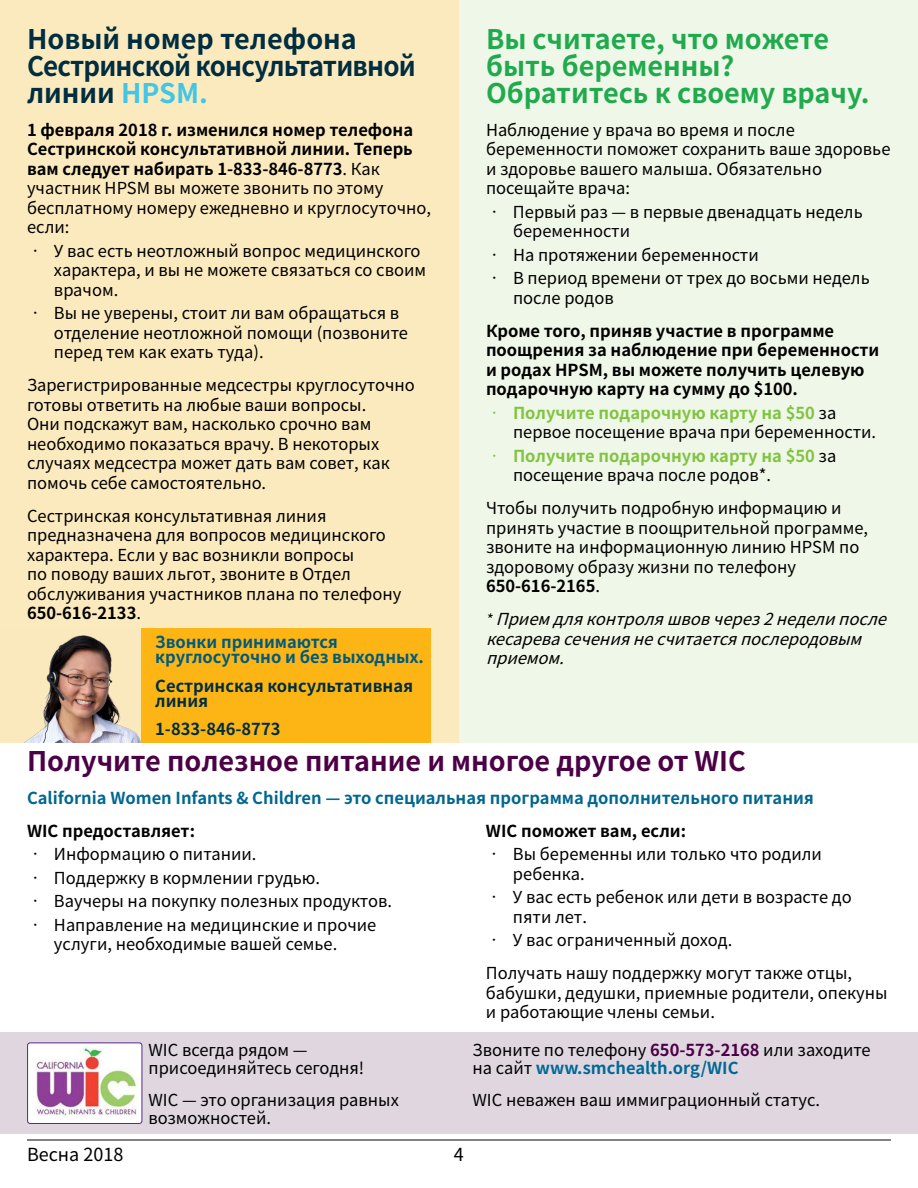
<style>
.page{position:relative;width:918px;height:1188px;background:#fff}
.page>*{position:absolute;margin:0;border:0;box-sizing:border-box;transform-origin:0 0}
.t1{font:700 27px/27px "Source Han Sans TW";color:#20aa4d}
.t2{font:700 27px/27px "Source Han Sans TW";letter-spacing:-.03em;color:#002d3f}
.t3{font:700 27px "Source Han Sans TW";color:#4c0045}
.t4{font:18px "Source Han Sans TW";color:#000}
.t5{font:16.5px/19.5px "Source Han Sans TW";color:#000}
.t6{font:700 16.5px/19.5px "Source Han Sans TW";color:#000}
.t7{font:italic 16.5px/19.5px "Source Han Sans TW";color:#000}
.t8{font:700 16.5px "Source Han Sans TW";color:#00678f}
.t9{font:700 16.5px/19.5px "Source Han Sans TW";color:#82c341}
.t10{font:700 16.5px/15px "Source Han Sans TW";color:#002d3f}
.t11{font:700 16.5px/15px "Source Han Sans TW";color:#005a7c}
.t12{font:700 16.5px "Source Han Sans TW";color:#016994}
.s1{color:#43c5e4}
.s2{font-weight:400}
.s3{font-weight:700}
.s4{color:#82c341}
.s5{font-weight:700;color:#82c341}
.s6{font-weight:400;color:#000}
.s7{font-family:"Source Sans Pro"}
.s8{font-weight:700;color:#4c0045}
</style>
<div class="page">
<hr style="left:27px;top:1139px;width:864px;height:2px;background:#58595b">
<div style="left:0;top:0;width:459px;height:742px;background:#fceabf"></div>
<div style="left:459px;top:0;width:459px;height:742px;background:#eff7e8"></div>
<div style="left:0;top:1033px;width:918px;height:101px;background:#dfd6e0"></div>
<svg style="left:514px;top:223px;width:115px;height:18px"></svg>
<img style="left:29px;top:1043px;width:113px;height:81px">
<div style="left:27px;top:1043px;width:115px;height:81px;border:1px solid #5a2c8a;border-radius:3px"></div>
<img style="left:25px;top:635px;width:116px;height:107px">
<div style="left:141px;top:628px;width:290px;height:114px;background:#fcb515"></div>
<h1 class="t2" style="left:27px;top:26px;width:390px">Новый номер телефона<br>Сестринской консультативной линии <span class="s1">HPSM.</span></h1>
<p class="t6" style="left:27px;top:120px;width:405px">1 февраля 2018 г. изменился номер телефона Сестринской консультативной линии. Теперь вам следует набирать 1-833-846-8773<span class="s2">. Как участник HPSM вы можете звонить по этому бесплатному номеру ежедневно и круглосуточно, если:</span></p>
<p class="t5" style="left:54px;top:241px;width:374px;text-indent:-27px">• У вас есть неотложный вопрос медицинского характера, и вы не можете связаться со своим врачом.</p>
<p class="t5" style="left:54px;top:304px;width:356px;text-indent:-27px">• Вы не уверены, стоит ли вам обращаться в отделение неотложной помощи (позвоните перед тем как ехать туда).</p>
<p class="t5" style="left:27px;top:376px;width:389px">Зарегистрированные медсестры круглосуточно готовы ответить на любые ваши вопросы.<br>Они подскажут вам, насколько срочно вам необходимо показаться врачу. В некоторых случаях медсестра может дать вам совет, как помочь себе самостоятельно.</p>
<p class="t5" style="left:27px;top:506px;width:376px">Сестринская консультативная линия предназначена для вопросов медицинского характера. Если у вас возникли вопросы<br>по поводу ваших льгот, звоните в Отдел обслуживания участников плана по телефону <span class="s3">650-616-2133</span>.</p>
<p class="t11" style="left:155px;top:635px;width:270px">Звонки принимаются круглосуточно и без выходных.</p>
<p class="t10" style="left:155px;top:679px;width:259px">Сестринская консультативная линия</p>
<p class="t10" style="left:155px;top:722px;width:127px">1-833-846-8773</p>
<h1 class="t1" style="left:486px;top:26px;width:385px">Вы считаете, что можете быть беременны?<br>Обратитесь к своему врачу.</h1>
<p class="t5" style="left:486px;top:120px;width:406px">Наблюдение у врача во время и после беременности поможет сохранить ваше здоровье и здоровье вашего малыша. Обязательно посещайте врача:</p>
<p class="t5" style="left:513px;top:202px;width:351px;text-indent:-27px">• Первый раз — в первые двенадцать недель беременности</p>
<p class="t5" style="left:486px;top:245px;width:274px">• На протяжении беременности</p>
<p class="t5" style="left:513px;top:269px;width:358px;text-indent:-27px">• В период времени от трех до восьми недель после родов</p>
<p class="t6" style="left:486px;top:321px;width:395px">Кроме того, приняв участие в программе поощрения за наблюдение при беременности и родах HPSM, вы можете получить целевую подарочную карту на сумму до $100.</p>
<p class="t5" style="left:513px;top:403px;width:365px;text-indent:-27px"><span class="s4">•</span> <span class="s5">Получите подарочную карту на $50</span> за первое посещение врача при беременности.</p>
<p class="t9" style="left:513px;top:446px;width:325px;text-indent:-27px"><span class="s2">•</span> Получите подарочную карту на $50 <span class="s6">за посещение врача после родов*.</span></p>
<p class="t5" style="left:486px;top:499px;width:384px">Чтобы получить подробную информацию и принять участие в поощрительной программе, звоните на информационную линию HPSM по здоровому образу жизни по телефону <span class="s3">650-616-2165</span>.</p>
<p class="t7" style="left:486px;top:610px;width:414px"><span class="s7">*</span> Приемдляконтроляшвовчерез2 неделипосле кесаревасечениянесчитаетсяпослеродовым приемом.</p>
<h1 class="t3" style="left:27px;top:746px;width:720px">Получите полезное питание и многое другое от WIC</h1>
<p class="t8" style="left:27px;top:788px;width:789px">California Women Infants &amp; Children — это специальная программа дополнительного питания</p>
<p class="t6" style="left:27px;top:821px;width:170px">WIC предоставляет:</p>
<p class="t5" style="left:27px;top:845px;width:231px">• Информацию о питании.</p>
<p class="t5" style="left:27px;top:868px;width:294px">• Поддержку в кормлении грудью.</p>
<p class="t5" style="left:27px;top:892px;width:367px">• Ваучеры на покупку полезных продуктов.</p>
<p class="t5" style="left:54px;top:916px;width:324px;text-indent:-27px">• Направление на медицинские и прочие услуги, необходимые вашей семье.</p>
<p class="t6" style="left:486px;top:821px;width:202px">WIC поможет вам, если:</p>
<p class="t5" style="left:513px;top:845px;width:310px;text-indent:-27px">• Вы беременны или только что родили ребенка.</p>
<p class="t5" style="left:513px;top:888px;width:340px;text-indent:-27px">• У вас есть ребенок или дети в возрасте до пяти лет.</p>
<p class="t5" style="left:486px;top:924px;width:368px;line-height:33px">• У вас ограниченный доход.<br>Получать нашу поддержку могут также отцы,</p>
<p class="t5" style="left:486px;top:983px;width:403px">бабушки, дедушки, приемные родители, опекуны и работающие члены семьи.</p>
<p class="t5" style="left:149px;top:1041px;width:161px">WIC всегда рядом —</p>
<p class="t5" style="left:472px;top:1041px;width:400px">Звоните по телефону <span class="s8">650-573-2168</span> или заходите</p>
<p class="t5" style="left:149px;top:1059px;width:217px">присоединяйтесь сегодня!</p>
<p class="t12" style="left:472px;top:1059px;width:268px"><span class="s6">на сайт</span> www.smchealth.org/WIC</p>
<p class="t5" style="left:149px;top:1090px;width:252px">WIC — это организация равных</p>
<p class="t5" style="left:472px;top:1090px;width:349px">WIC неважен ваш иммиграционный статус.</p>
<p class="t5" style="left:149px;top:1108px;width:124px">возможностей.</p>
<p class="t4" style="left:27px;top:1144px;width:98px">Весна 2018</p>
<p class="t4" style="left:454px;top:1144px;width:11px">4</p>
</div>
